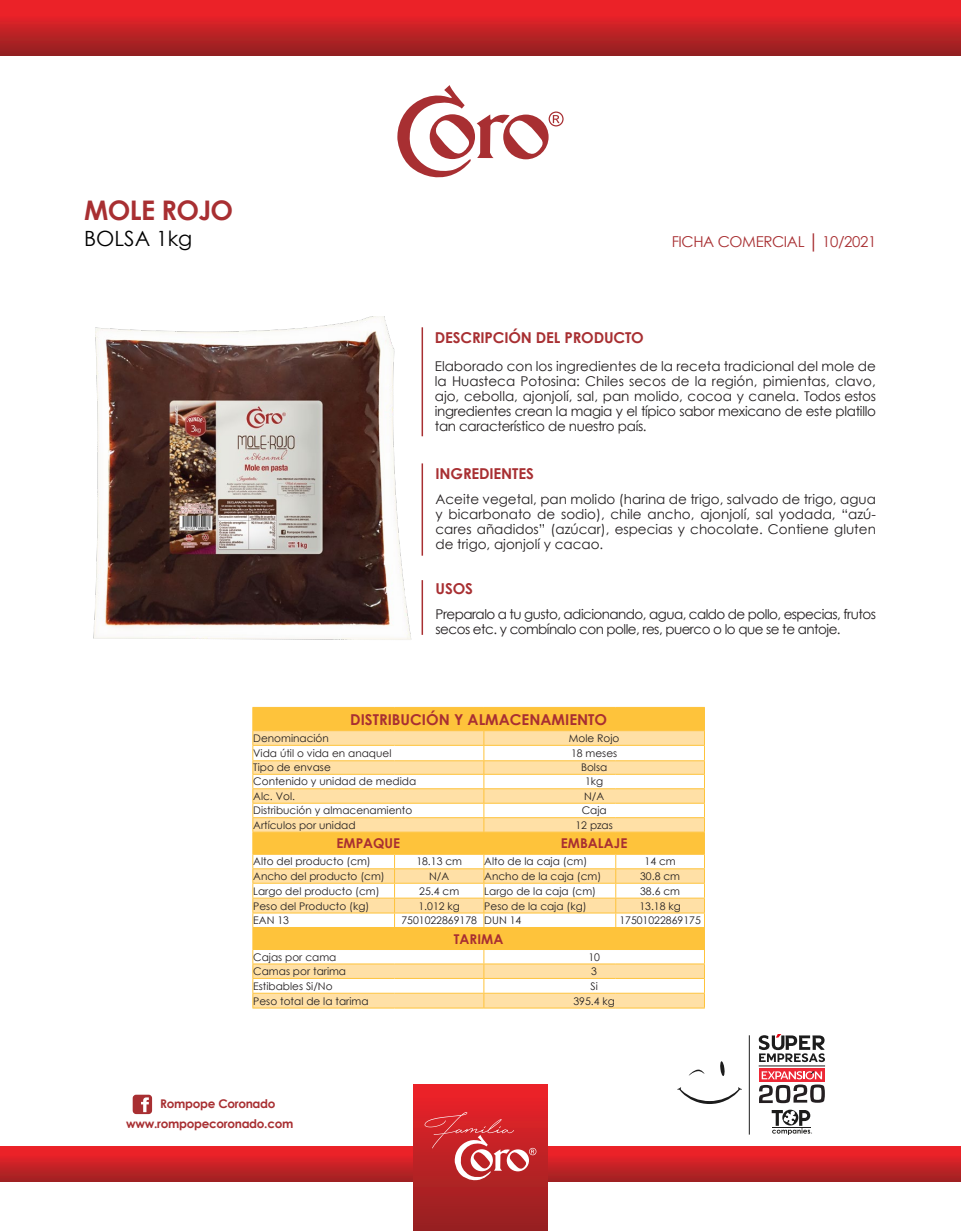
<style>
.page{position:relative;width:961px;height:1231px;background:#fff}
.page>*{position:absolute;margin:0;border:0;box-sizing:border-box;transform-origin:0 0}
.t1{font:700 27px "Century Gothic";letter-spacing:-.025em;color:#a82f32}
.t2{font:21px "Century Gothic";color:#000}
.t3{font:700 15px "Century Gothic";letter-spacing:-.01em;color:#a82f32}
.t4{font:15px "Century Gothic";letter-spacing:-.025em;color:#a82f32}
.t5{font:13.5px/15px "Century Gothic";letter-spacing:-.04em;color:#231f20;text-align:justify}
.t6{font:700 13.5px "Century Gothic";color:#a82f32}
.t7{font:700 12px "Century Gothic";letter-spacing:-.025em;color:#a82f32}
.t8{font:10.5px "Century Gothic";color:#231f20}
</style>
<div class="page">
<svg style="left:0;top:0;width:939px;height:55px;background:#c72125"></svg>
<svg style="left:939px;top:0;width:22px;height:55px"></svg>
<svg style="left:0;top:1146px;width:939px;height:35px;background:#cc2126"></svg>
<svg style="left:939px;top:1146px;width:22px;height:35px"></svg>
<div style="left:413px;top:1084px;width:134px;height:147px;background:linear-gradient(to bottom,#ee2329,#922121)"></div>
<svg style="left:424px;top:1112px;width:112px;height:69px;background:#cf4245"></svg>
<svg style="left:689px;top:1069px;width:15px;height:6px"></svg>
<svg style="left:720px;top:1061px;width:5px;height:15px"></svg>
<svg style="left:677px;top:1087px;width:65px;height:17px"></svg>
<hr style="left:749px;top:1035px;width:1px;height:99px;background:#1c1c1c">
<svg style="left:758px;top:1034px;width:67px;height:28px"></svg>
<hr style="left:758px;top:1065px;width:67px;height:1px;background:#1c1c1c">
<svg style="left:771px;top:1109px;width:41px;height:25px"></svg>
<div style="left:759px;top:1068px;width:65px;height:14px;background:#ed2836"></div>
<svg style="left:759px;top:1071px;width:65px;height:32px"></svg>
<svg style="left:133px;top:1094px;width:19px;height:20px"></svg>
<svg style="left:397px;top:85px;width:166px;height:93px"></svg>
<hr style="left:252px;top:707px;width:142px;height:1px;background:#fec33b">
<hr style="left:394px;top:707px;width:90px;height:1px;background:#fec33b">
<hr style="left:484px;top:707px;width:131px;height:1px;background:#fec33b">
<hr style="left:615px;top:707px;width:90px;height:1px;background:#fec33b">
<svg style="left:252px;top:708px;width:453px;height:299px"></svg>
<hr style="left:252px;top:1007px;width:142px;height:1px;background:#fec33b">
<hr style="left:394px;top:1007px;width:90px;height:1px;background:#fec33b">
<hr style="left:484px;top:1007px;width:131px;height:1px;background:#fec33b">
<hr style="left:615px;top:1007px;width:90px;height:1px;background:#fec33b">
<img style="left:93px;top:316px;width:330px;height:324px">
<hr style="left:421px;top:327px;width:2px;height:109px;background:#a82f32">
<hr style="left:421px;top:580px;width:2px;height:55px;background:#a82f32">
<hr style="left:421px;top:463px;width:2px;height:92px;background:#a82f32">
<p class="t1" style="left:84px;top:190px;width:151px">MOLE ROJO</p>
<p class="t2" style="left:84px;top:224px;width:110px">BOLSA 1kg</p>
<p class="t4" style="left:671px;top:231px;width:206px">FICHA COMERCIAL │ 10/2021</p>
<p class="t3" style="left:435px;top:326px;width:210px">DESCRIPCIÓN DEL PRODUCTO</p>
<p class="t5" style="left:435px;top:358px;width:442px">Elaborado con los ingredientes de la receta tradicional del mole de la Huasteca Potosina: Chiles secos de la región, pimientas, clavo, ajo, cebolla, ajonjolí, sal, pan molido, cocoa y canela. Todos estos ingredientes crean la magia y el típico sabor mexicano de este platillo tan característico de nuestro país.</p>
<p class="t3" style="left:435px;top:462px;width:100px">INGREDIENTES</p>
<p class="t5" style="left:435px;top:491px;width:442px">Aceite vegetal, pan molido (harina de trigo, salvado de trigo, agua y bicarbonato de sodio), chile ancho, ajonjolí, sal yodada, “azú&shy;cares añadidos” (azúcar), especias y chocolate. Contiene gluten de trigo, ajonjolí y cacao.</p>
<p class="t3" style="left:435px;top:577px;width:39px">USOS</p>
<p class="t5" style="left:435px;top:606px;width:442px">Preparalo a tu gusto, adicionando, agua, caldo de pollo, especias, frutos secos etc. y combínalo con polle, res, puerco o lo que se te antoje.</p>
<p class="t3" style="left:350px;top:708px;width:258px">DISTRIBUCIÓN Y ALMACENAMIENTO</p>
<p class="t8" style="left:253px;top:731px;width:77px">Denominación</p>
<p class="t8" style="left:569px;top:731px;width:52px">Mole Rojo</p>
<p class="t8" style="left:253px;top:746px;width:140px">Vida útil o vida en anaquel</p>
<p class="t8" style="left:571px;top:746px;width:48px">18 meses</p>
<p class="t8" style="left:253px;top:760px;width:79px">Tipo de envase</p>
<p class="t8" style="left:581px;top:760px;width:28px">Bolsa</p>
<p class="t8" style="left:253px;top:774px;width:164px">Contenido y unidad de medida</p>
<p class="t8" style="left:585px;top:774px;width:20px">1kg</p>
<p class="t8" style="left:253px;top:788px;width:43px">Alc. Vol.</p>
<p class="t8" style="left:584px;top:788px;width:22px">N/A</p>
<p class="t8" style="left:253px;top:803px;width:161px">Distribución y almacenamiento</p>
<p class="t8" style="left:581px;top:803px;width:27px">Caja</p>
<p class="t8" style="left:253px;top:817px;width:104px">Artículos por unidad</p>
<p class="t8" style="left:575px;top:817px;width:39px">12 pzas</p>
<p class="t6" style="left:336px;top:833px;width:65px">EMPAQUE</p>
<p class="t6" style="left:561px;top:833px;width:68px">EMBALAJE</p>
<p class="t8" style="left:253px;top:854px;width:119px">Alto del producto (cm)</p>
<p class="t8" style="left:416px;top:854px;width:47px">18.13 cm</p>
<p class="t8" style="left:484px;top:854px;width:104px">Alto de la caja (cm)</p>
<p class="t8" style="left:644px;top:854px;width:33px">14 cm</p>
<p class="t8" style="left:253px;top:868px;width:133px">Ancho del producto (cm)</p>
<p class="t8" style="left:429px;top:868px;width:22px">N/A</p>
<p class="t8" style="left:484px;top:868px;width:118px">Ancho de la caja (cm)</p>
<p class="t8" style="left:640px;top:868px;width:41px">30.8 cm</p>
<p class="t8" style="left:253px;top:883px;width:128px">Largo del producto (cm)</p>
<p class="t8" style="left:419px;top:883px;width:41px">25.4 cm</p>
<p class="t8" style="left:484px;top:883px;width:113px">Largo de la caja (cm)</p>
<p class="t8" style="left:640px;top:883px;width:41px">38.6 cm</p>
<p class="t8" style="left:253px;top:898px;width:117px">Peso del Producto (kg)</p>
<p class="t8" style="left:418px;top:898px;width:43px">1.012 kg</p>
<p class="t8" style="left:484px;top:898px;width:104px">Peso de la caja (kg)</p>
<p class="t8" style="left:639px;top:898px;width:43px">13.18 kg</p>
<p class="t8" style="left:253px;top:913px;width:37px">EAN 13</p>
<p class="t8" style="left:401px;top:913px;width:77px">7501022869178</p>
<p class="t8" style="left:484px;top:913px;width:39px">DUN 14</p>
<p class="t8" style="left:619px;top:913px;width:83px">17501022869175</p>
<p class="t6" style="left:454px;top:928px;width:51px">TARIMA</p>
<p class="t8" style="left:253px;top:949px;width:85px">Cajas por cama</p>
<p class="t8" style="left:588px;top:949px;width:13px">10</p>
<p class="t8" style="left:253px;top:964px;width:94px">Camas por tarima</p>
<p class="t8" style="left:591px;top:964px;width:7px">3</p>
<p class="t8" style="left:253px;top:978px;width:81px">Estibables Si/No</p>
<p class="t8" style="left:590px;top:978px;width:9px">Si</p>
<p class="t8" style="left:253px;top:993px;width:117px">Peso total de la tarima</p>
<p class="t8" style="left:573px;top:993px;width:43px">395.4 kg</p>
<p class="t7" style="left:160px;top:1094px;width:117px">Rompope Coronado</p>
<p class="t7" style="left:126px;top:1114px;width:169px">www.rompopecoronado.com</p>
</div>
